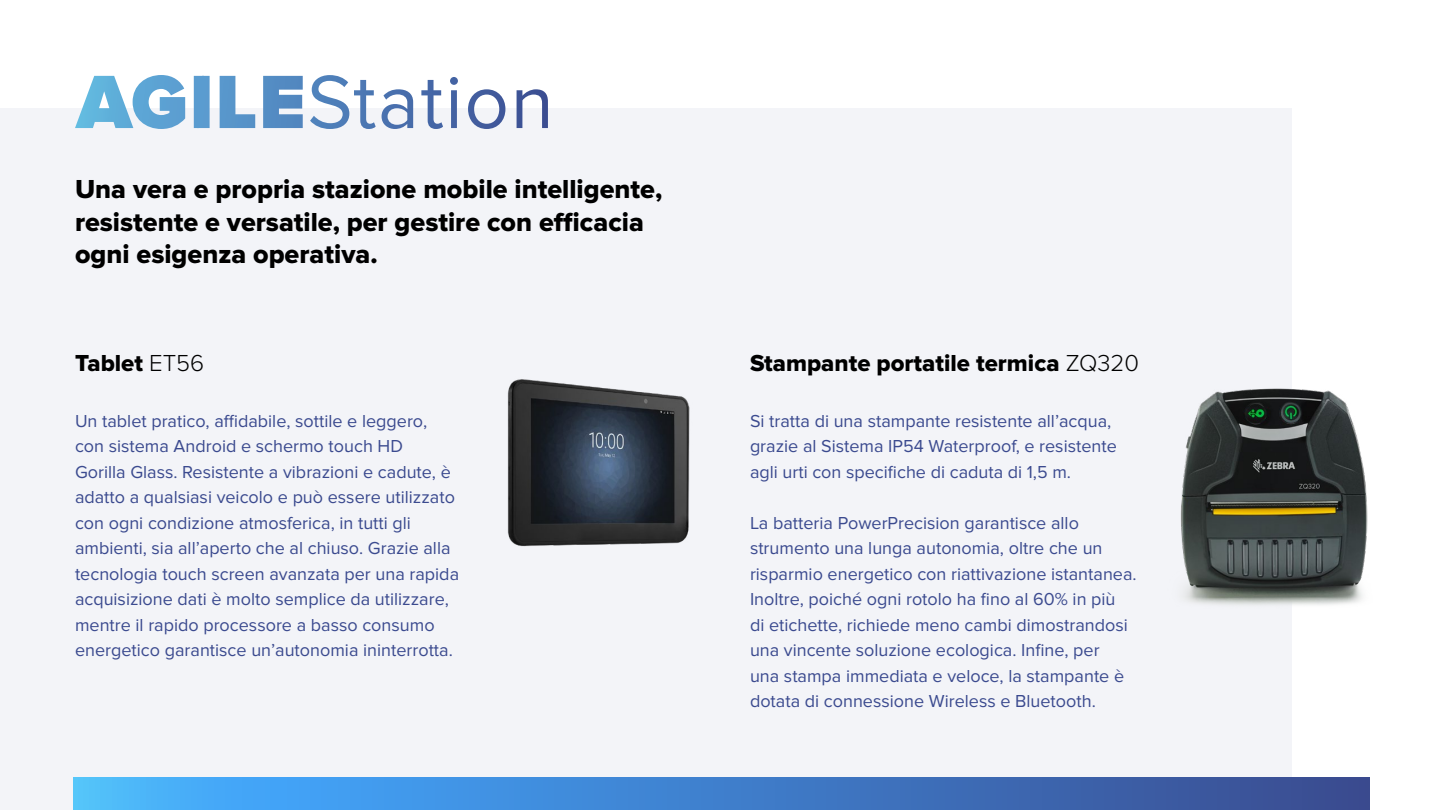
<style>
.page{position:relative;width:1440px;height:810px;background:#fff}
.page>*{position:absolute;margin:0;border:0;box-sizing:border-box;transform-origin:0 0}
.t1{font:27px/32.4px "Proxima Nova Extrabld";color:#000}
.t2{font:24px "Proxima Nova Extrabld";color:#000}
.t3{font:18px/25.5px "Proxima Nova";color:#3b4a8f}
.s1{font-family:"Proxima Nova";font-weight:300}
</style>
<div class="page">
<div style="left:0;top:108px;width:1292px;height:702px;background:#f3f4f8"></div>
<img style="left:1181px;top:388px;width:187px;height:217px">
<svg style="left:75px;top:75px;width:473px;height:54px"></svg>
<img style="left:507px;top:379px;width:183px;height:168px">
<div style="left:74px;top:777px;width:1296px;height:33px;background:linear-gradient(to right,#48b7ff,#384890)"></div>
<h1 class="t1" style="left:75px;top:174px;width:589px">Una vera e propria stazione mobile intelligente, resistente e versatile, per gestire con efficacia ogni esigenza operativa.</h1>
<h2 class="t2" style="left:75px;top:350px;width:131px">Tablet <span class="s1">ET56</span></h2>
<p class="t3" style="left:75px;top:408px;width:386px">Un tablet pratico, affidabile, sottile e leggero, con sistema Android e schermo touch HD<br>Gorilla Glass. Resistente a vibrazioni e cadute, è adatto a qualsiasi veicolo e può essere utilizzato con ogni condizione atmosferica, in tutti gli ambienti, sia all’aperto che al chiuso. Grazie alla tecnologia touch screen avanzata per una rapida acquisizione dati è molto semplice da utilizzare, mentre il rapido processore a basso consumo energetico garantisce un’autonomia ininterrotta.</p>
<h2 class="t2" style="left:750px;top:350px;width:391px">Stampante portatile termica <span class="s1">ZQ320</span></h2>
<p class="t3" style="left:750px;top:408px;width:368px">Si tratta di una stampante resistente all’acqua, grazie al Sistema IP54 Waterproof, e resistente agli urti con specifiche di caduta di 1,5 m.</p>
<p class="t3" style="left:750px;top:510px;width:388px">La batteria PowerPrecision garantisce allo strumento una lunga autonomia, oltre che un risparmio energetico con riattivazione istantanea.<br>Inoltre, poiché ogni rotolo ha fino al 60% in più<br>di etichette, richiede meno cambi dimostrandosi una vincente soluzione ecologica. Infine, per<br>una stampa immediata e veloce, la stampante è dotata di connessione Wireless e Bluetooth.</p>
</div>
